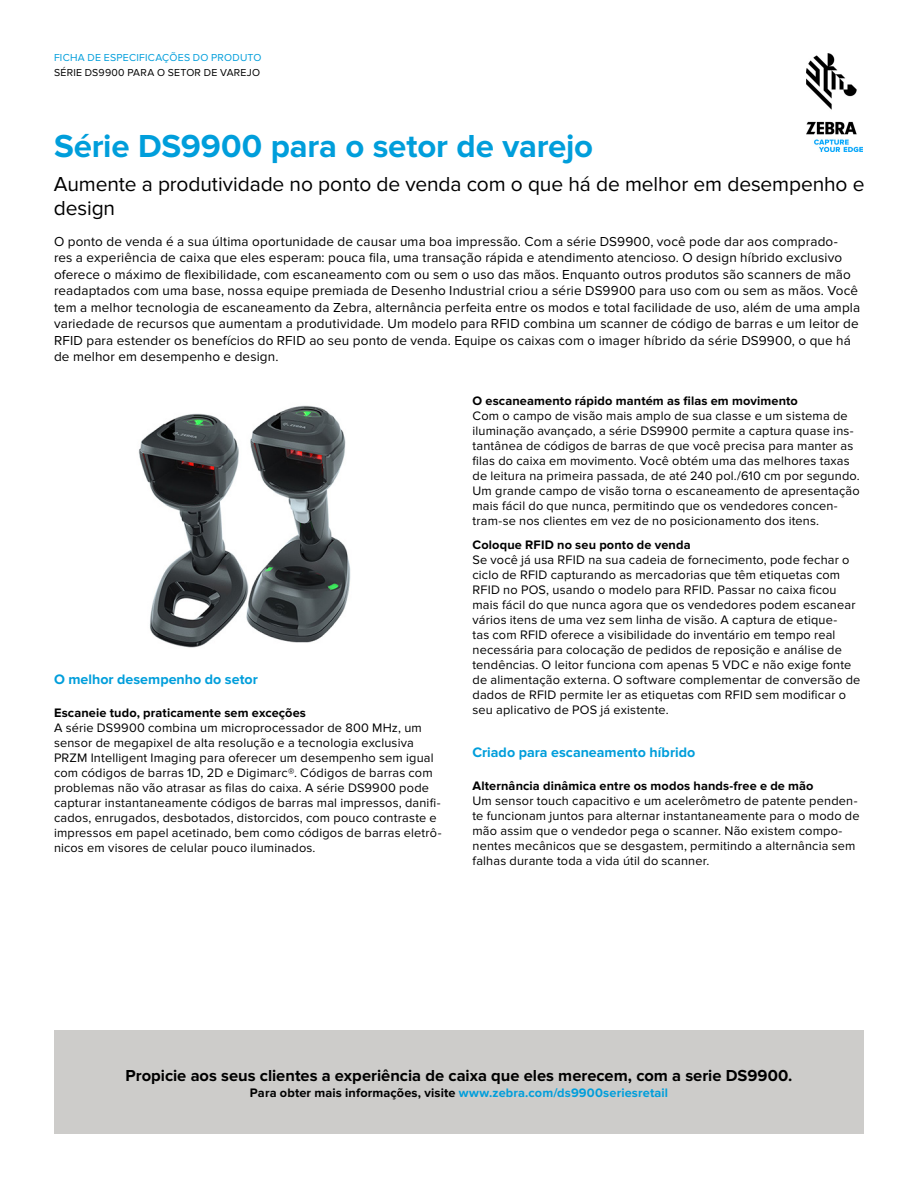
<style>
.page{position:relative;width:918px;height:1188px;background:#fff}
.page>*{position:absolute;margin:0;border:0;box-sizing:border-box;transform-origin:0 0}
.t1{font:700 33px "Proxima Nova";letter-spacing:-.005em;color:#009edb}
.t2{font:21px/24px "Proxima Nova";letter-spacing:-.005em;color:#000}
.t3{font:700 16.5px "Proxima Nova";color:#000}
.t4{font:700 14.25px "Proxima Nova";color:#009edb}
.t5{font:13.5px/16.5px "Proxima Nova";letter-spacing:.01em;color:#000}
.t6{font:12.75px/15px "Proxima Nova";letter-spacing:.015em;color:#000}
.t7{font:700 12.75px "Proxima Nova";letter-spacing:.01em;color:#000}
.t8{font:700 12.75px "Proxima Nova";letter-spacing:.01em;color:#009edb}
.t9{font:10.5px "Proxima Nova";letter-spacing:.025em;color:#009edb}
.t10{font:10.5px "Proxima Nova";letter-spacing:.025em;color:#000}
.s1{color:#000}
</style>
<div class="page">
<img style="left:806px;top:54px;width:56px;height:97px">
<div style="left:54px;top:1031px;width:810px;height:103px;background:#cdccca"></div>
<img style="left:138px;top:405px;width:213px;height:243px">
<p class="t9" style="left:54px;top:52px;width:209px">FICHA DE ESPECIFICAÇÕES DO PRODUTO</p>
<p class="t10" style="left:54px;top:66px;width:208px">SÉRIE DS9900 PARA O SETOR DE VAREJO</p>
<h1 class="t1" style="left:54px;top:127px;width:541px">Série DS9900 para o setor de varejo</h1>
<h2 class="t2" style="left:54px;top:173px;width:812px">Aumente a produtividade no ponto de venda com o que há de melhor em desempenho e design</h2>
<p class="t5" style="left:54px;top:233px;width:808px">O ponto de venda é a sua última oportunidade de causar uma boa impressão. Com a série DS9900, você pode dar aos comprado-<br>res a experiência de caixa que eles esperam: pouca fila, uma transação rápida e atendimento atencioso. O design híbrido exclusivo oferece o máximo de flexibilidade, com escaneamento com ou sem o uso das mãos. Enquanto outros produtos são scanners de mão readaptados com uma base, nossa equipe premiada de Desenho Industrial criou a série DS9900 para uso com ou sem as mãos. Você tem a melhor tecnologia de escaneamento da Zebra, alternância perfeita entre os modos e total facilidade de uso, além de uma ampla variedade de recursos que aumentam a produtividade. Um modelo para RFID combina um scanner de código de barras e um leitor de RFID para estender os benefícios do RFID ao seu ponto de venda. Equipe os caixas com o imager híbrido da série DS9900, o que há de melhor em desempenho e design.</p>
<p class="t4" style="left:54px;top:671px;width:205px">O melhor desempenho do setor</p>
<p class="t7" style="left:54px;top:706px;width:254px">Escaneie tudo, praticamente sem exceções</p>
<p class="t6" style="left:54px;top:721px;width:389px">A série DS9900 combina um microprocessador de 800 MHz, um sensor de megapixel de alta resolução e a tecnologia exclusiva PRZM Intelligent Imaging para oferecer um desempenho sem igual com códigos de barras 1D, 2D e Digimarc®. Códigos de barras com problemas não vão atrasar as filas do caixa. A série DS9900 pode capturar instantaneamente códigos de barras mal impressos, danifi&shy;cados, enrugados, desbotados, distorcidos, com pouco contraste e impressos em papel acetinado, bem como códigos de barras eletrô&shy;nicos em visores de celular pouco iluminados.</p>
<p class="t7" style="left:472px;top:393px;width:327px">O escaneamento rápido mantém as filas em movimento</p>
<p class="t6" style="left:472px;top:408px;width:389px">Com o campo de visão mais amplo de sua classe e um sistema de iluminação avançado, a série DS9900 permite a captura quase ins&shy;tantânea de códigos de barras de que você precisa para manter as filas do caixa em movimento. Você obtém uma das melhores taxas de leitura na primeira passada, de até 240 pol./610 cm por segundo.<br>Um grande campo de visão torna o escaneamento de apresentação mais fácil do que nunca, permitindo que os vendedores concen&shy;tram-se nos clientes em vez de no posicionamento dos itens.</p>
<p class="t7" style="left:472px;top:537px;width:220px">Coloque RFID no seu ponto de venda</p>
<p class="t6" style="left:472px;top:552px;width:389px">Se você já usa RFID na sua cadeia de fornecimento, pode fechar o ciclo de RFID capturando as mercadorias que têm etiquetas com RFID no POS, usando o modelo para RFID. Passar no caixa ficou mais fácil do que nunca agora que os vendedores podem escanear vários itens de uma vez sem linha de visão. A captura de etique-<br>tas com RFID oferece a visibilidade do inventário em tempo real necessária para colocação de pedidos de reposição e análise de tendências. O leitor funciona com apenas 5 VDC e não exige fonte de alimentação externa. O software complementar de conversão de dados de RFID permite ler as etiquetas com RFID sem modificar o seu aplicativo de POS já existente.</p>
<p class="t4" style="left:472px;top:744px;width:224px">Criado para escaneamento híbrido</p>
<p class="t7" style="left:472px;top:779px;width:343px">Alternância dinâmica entre os modos hands-free e de mão</p>
<p class="t6" style="left:472px;top:794px;width:389px">Um sensor touch capacitivo e um acelerômetro de patente penden&shy;te funcionam juntos para alternar instantaneamente para o modo de mão assim que o vendedor pega o scanner. Não existem compo&shy;nentes mecânicos que se desgastem, permitindo a alternância sem falhas durante toda a vida útil do scanner.</p>
<p class="t3" style="left:126px;top:1066px;width:668px">Propicie aos seus clientes a experiência de caixa que eles merecem, com a serie DS9900.</p>
<p class="t8" style="left:250px;top:1085px;width:420px"><span class="s1">Para obter mais informações, visite</span> www.zebra.com/ds9900seriesretail</p>
</div>
